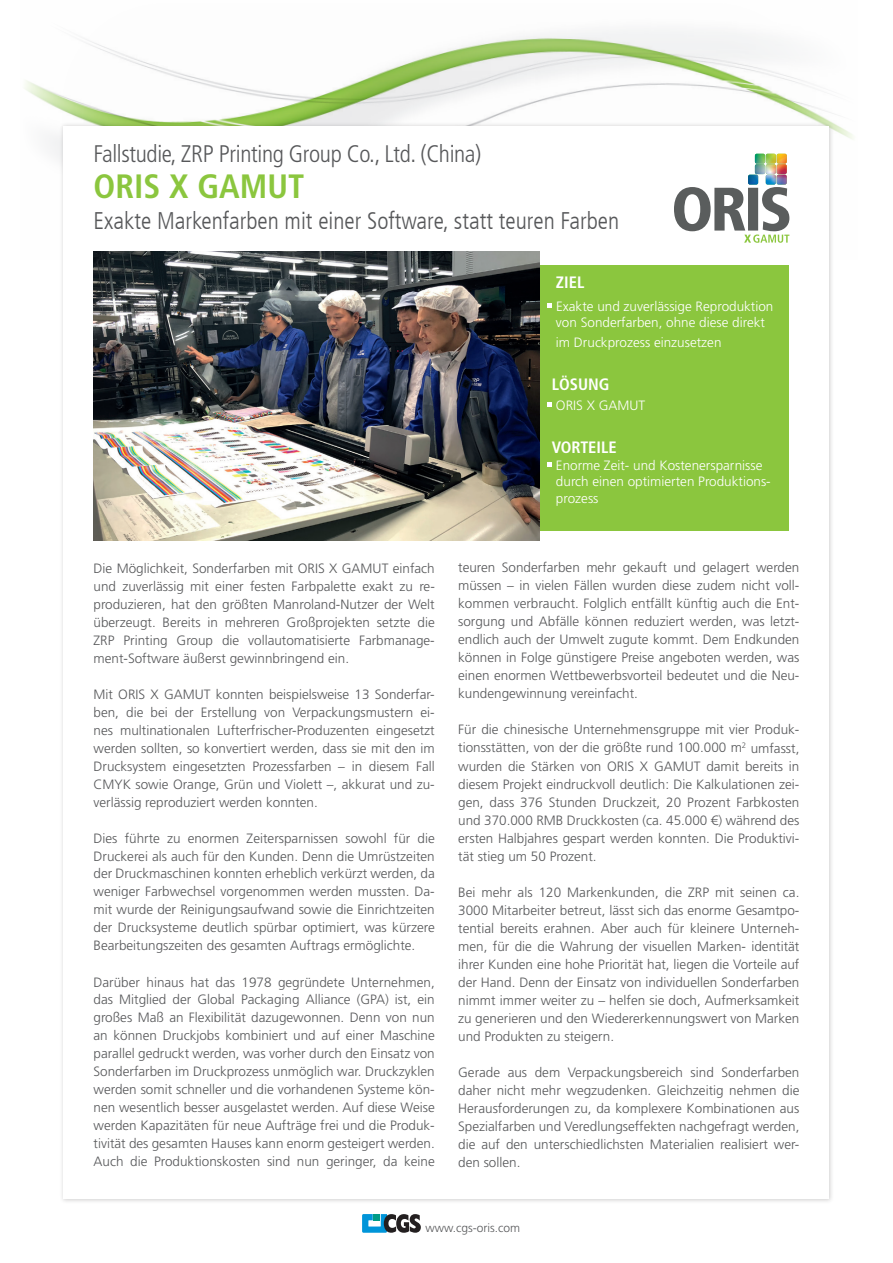
<style>
.page{position:relative;width:893px;height:1263px;background:#fff}
.page>*{position:absolute;margin:0;border:0;box-sizing:border-box;transform-origin:0 0}
.t1{font:700 condensed 33.75px "Frutiger LT Std";color:#8bc63e}
.t2{font:300 condensed 24px "Frutiger LT";color:#57585a}
.t3{font:300 condensed 24px "Frutiger LT Std";letter-spacing:-.015em;color:#57585a}
.t4{font:700 condensed 16.5px "Frutiger LT Std";color:#fff}
.t5{font:300 13.5px/18px "Frutiger LT Std";color:#57585a;text-align:justify}
.t6{font:300 13.5px/16.5px "Frutiger LT Std";color:#fff}
.t7{font:300 12px "Frutiger LT Std";color:#57585a}
.t8{font:12px "Minion Pro";color:#57585a}
</style>
<div class="page">
<img style="left:24px;top:30px;width:829px;height:128px">
<div style="left:59px;top:122px;width:775px;height:1082px;background:#231f20;opacity:.21"></div>
<div style="left:64px;top:126px;width:765px;height:1073px;background:#fff"></div>
<img style="left:748px;top:154px;width:39px;height:31px">
<svg style="left:674px;top:187px;width:115px;height:56px"></svg>
<div style="left:530px;top:266px;width:259px;height:265px;background:#8bc63e"></div>
<svg style="left:547px;top:303px;width:5px;height:5px"></svg>
<svg style="left:547px;top:402px;width:5px;height:5px"></svg>
<svg style="left:547px;top:462px;width:5px;height:5px"></svg>
<svg style="left:362px;top:1214px;width:59px;height:19px"></svg>
<img style="left:94px;top:252px;width:445px;height:288px">
<h2 class="t3" style="left:94px;top:140px;width:389px">Fallstudie, ZRP Printing Group Co., Ltd. (China)</h2>
<h1 class="t1" style="left:94px;top:167px;width:212px">ORIS X GAMUT</h1>
<h2 class="t2" style="left:94px;top:207px;width:527px">Exakte Markenfarben mit einer Software, statt teuren Farben</h2>
<p class="t5" style="left:94px;top:559px;width:343px">Die Möglichkeit, Sonderfarben mit ORIS X GAMUT einfach und zuverlässig mit einer festen Farbpalette exakt zu re&shy;produzieren, hat den größten Manroland-Nutzer der Welt überzeugt. Bereits in mehreren Großprojekten setzte die ZRP Printing Group die vollautomatisierte Farbmanage&shy;ment-Software äußerst gewinnbringend ein.</p>
<p class="t5" style="left:94px;top:685px;width:343px">Mit ORIS X GAMUT konnten beispielsweise 13 Sonderfar&shy;ben, die bei der Erstellung von Verpackungsmustern ei&shy;nes multinationalen Lufterfrischer-Produzenten eingesetzt werden sollten, so konvertiert werden, dass sie mit den im Drucksystem eingesetzten Prozessfarben – in diesem Fall CMYK sowie Orange, Grün und Violett –, akkurat und zu&shy;verlässig reproduziert werden konnten.</p>
<p class="t5" style="left:94px;top:829px;width:343px">Dies führte zu enormen Zeitersparnissen sowohl für die Druckerei als auch für den Kunden. Denn die Umrüstzeiten der Druckmaschinen konnten erheblich verkürzt werden, da weniger Farbwechsel vorgenommen werden mussten. Da&shy;mit wurde der Reinigungsaufwand sowie die Einrichtzeiten der Drucksysteme deutlich spürbar optimiert, was kürzere Bearbeitungszeiten des gesamten Auftrags ermöglichte.</p>
<p class="t5" style="left:94px;top:973px;width:343px">Darüber hinaus hat das 1978 gegründete Unternehmen, das Mitglied der Global Packaging Alliance (GPA) ist, ein großes Maß an Flexibilität dazugewonnen. Denn von nun an können Druckjobs kombiniert und auf einer Maschine parallel gedruckt werden, was vorher durch den Einsatz von Sonderfarben im Druckprozess unmöglich war. Druckzyklen werden somit schneller und die vorhandenen Systeme kön&shy;nen wesentlich besser ausgelastet werden. Auf diese Weise werden Kapazitäten für neue Aufträge frei und die Produk&shy;tivität des gesamten Hauses kann enorm gesteigert werden.<br>Auch die Produktionskosten sind nun geringer, da keine</p>
<p class="t4" style="left:556px;top:272px;width:30px">ZIEL</p>
<p class="t6" style="left:556px;top:298px;width:219px">Exakte und zuverlässige Reproduktion von Sonderfarben, ohne diese direkt</p>
<p class="t6" style="left:556px;top:334px;width:167px">im Druckprozess einzusetzen</p>
<p class="t4" style="left:552px;top:375px;width:59px">LÖSUNG</p>
<p class="t6" style="left:556px;top:397px;width:91px">ORIS X GAMUT</p>
<p class="t4" style="left:552px;top:438px;width:66px">VORTEILE</p>
<p class="t6" style="left:556px;top:457px;width:216px">Enorme Zeit- und Kostenersparnisse durch einen optimierten Produktions&shy;prozess</p>
<p class="t5" style="left:458px;top:559px;width:343px">teuren Sonderfarben mehr gekauft und gelagert werden müssen – in vielen Fällen wurden diese zudem nicht voll&shy;kommen verbraucht. Folglich entfällt künftig auch die Ent&shy;sorgung und Abfälle können reduziert werden, was letzt&shy;endlich auch der Umwelt zugute kommt. Dem Endkunden können in Folge günstigere Preise angeboten werden, was einen enormen Wettbewerbsvorteil bedeutet und die Neu&shy;kundengewinnung vereinfacht.</p>
<p class="t5" style="left:458px;top:721px;width:343px">Für die chinesische Unternehmensgruppe mit vier Produk&shy;tionsstätten, von der die größte rund 100.000 m<sup>2</sup> umfasst, wurden die Stärken von ORIS X GAMUT damit bereits in diesem Projekt eindruckvoll deutlich: Die Kalkulationen zei&shy;gen, dass 376 Stunden Druckzeit, 20 Prozent Farbkosten und 370.000 RMB Druckkosten (ca. 45.000 €) während des ersten Halbjahres gespart werden konnten. Die Produktivi&shy;tät stieg um 50 Prozent.</p>
<p class="t5" style="left:458px;top:883px;width:343px">Bei mehr als 120 Markenkunden, die ZRP mit seinen ca.<br>3000 Mitarbeiter betreut, lässt sich das enorme Gesamtpo&shy;tential bereits erahnen. Aber auch für kleinere Unterneh&shy;men, für die die Wahrung der visuellen Marken- identität ihrer Kunden eine hohe Priorität hat, liegen die Vorteile auf der Hand. Denn der Einsatz von individuellen Sonderfarben nimmt immer weiter zu – helfen sie doch, Aufmerksamkeit zu generieren und den Wiedererkennungswert von Marken und Produkten zu steigern.</p>
<p class="t5" style="left:458px;top:1063px;width:343px">Gerade aus dem Verpackungsbereich sind Sonderfarben daher nicht mehr wegzudenken. Gleichzeitig nehmen die Herausforderungen zu, da komplexere Kombinationen aus Spezialfarben und Veredlungseffekten nachgefragt werden, die auf den unterschiedlichsten Materialien realisiert wer&shy;den sollen.</p>
<p class="t7" style="left:426px;top:1221px;width:96px">www.cgs-oris.com</p>
<p class="t8" style="left:431px;top:1220px;width:39px">www.cg</p>
</div>
